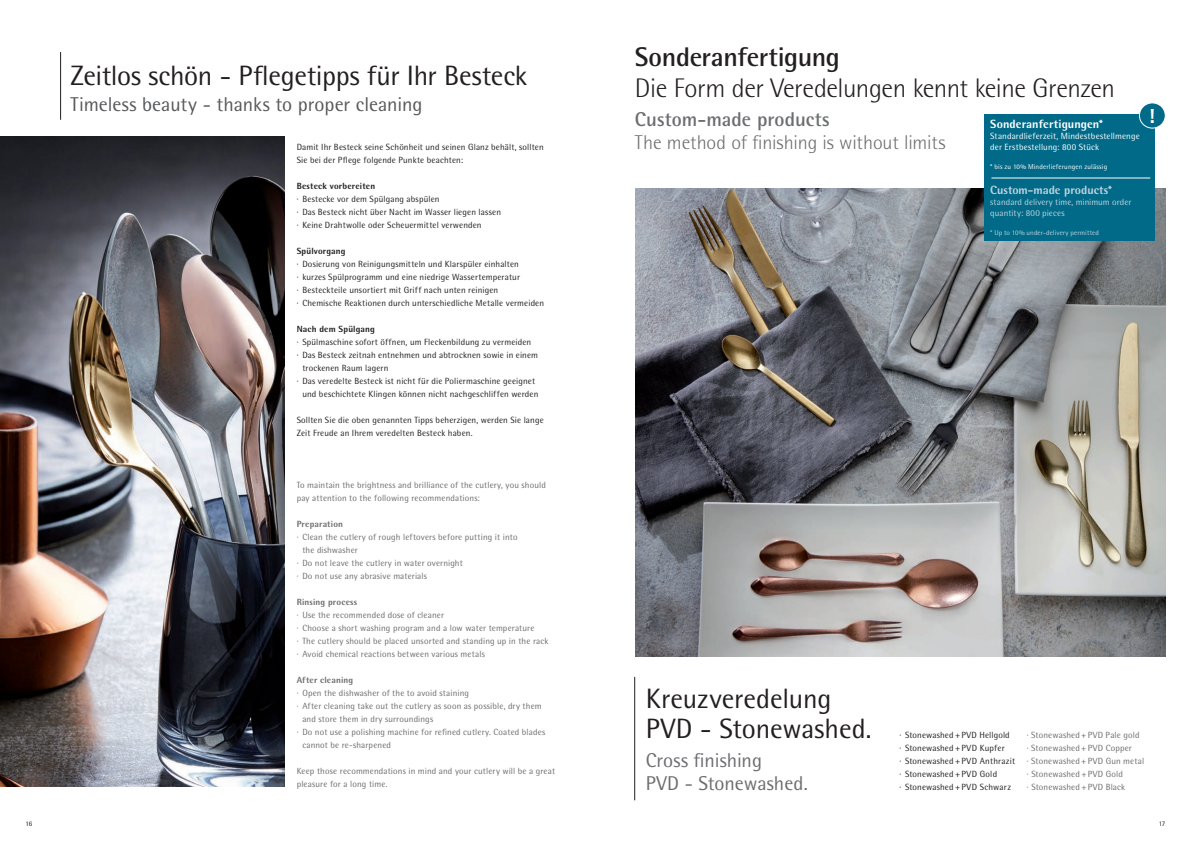
<style>
.page{position:relative;width:1191px;height:842px;background:#fff}
.page>*{position:absolute;margin:0;border:0;box-sizing:border-box;transform-origin:0 0}
.t1{font:28px/30px "WMF Rotis";letter-spacing:-.01em;color:#231f20}
.t2{font:300 27px "WMF Rotis";letter-spacing:-.02em;color:#231f20}
.t3{font:500 27px "WMF Rotis";letter-spacing:-.015em;color:#231f20}
.t4{font:700 20.3px "WMF Rotis";color:#fff}
.t5{font:20px "WMF Rotis";color:#57585a}
.t6{font:300 20px "WMF Rotis";color:#6c6d70}
.t7{font:20px/23px "WMF Rotis";color:#6c6d70}
.t8{font:500 20px "WMF Rotis";color:#6c6d70}
.t9{font:700 12px "WMF Rotis";letter-spacing:.005em;color:#fff}
.t10{font:700 12px "WMF Rotis";letter-spacing:-.005em;color:#c0d3df}
.t11{font:9px/13px "WMF Rotis";letter-spacing:.015em;color:#231f20}
.t12{font:9px/13px "WMF Rotis";letter-spacing:.015em;color:#6c6d70}
.t13{font:9px/10.8px "WMF Rotis";letter-spacing:.015em;color:#fff}
.t14{font:9px/10.8px "WMF Rotis";letter-spacing:.005em;color:#c0d3df}
.t15{font:700 9px "WMF Rotis";letter-spacing:.02em;color:#231f20}
.t16{font:700 9px "WMF Rotis";letter-spacing:.02em;color:#6c6d70}
.t17{font:7px "WMF Rotis";letter-spacing:.025em;color:#fff}
.t18{font:7px "WMF Rotis";letter-spacing:.015em;color:#c0d3df}
.t19{font:7px "WMF Rotis";color:#231f20}
</style>
<div class="page">
<img style="left:635px;top:189px;width:530px;height:468px">
<hr style="left:634px;top:677px;width:1px;height:123px;background:#231f20">
<hr style="left:60px;top:52px;width:1px;height:68px;background:#231f20">
<div style="left:984px;top:114px;width:170px;height:127px;background:#006a88"></div>
<div style="left:1139px;top:103px;width:26px;height:25px;background:#006a88;border-radius:50%"></div>
<div style="left:1139px;top:103px;width:26px;height:25px;border:1px solid #fff;border-radius:50%"></div>
<hr style="left:991px;top:178px;width:159px;height:1px;background:#fff">
<img style="left:0;top:137px;width:285px;height:650px">
<p class="t19" style="left:26px;top:819px;width:8px">16</p>
<h1 class="t1" style="left:71px;top:60px;width:458px">Zeitlos schön - Pflegetipps für Ihr Besteck</h1>
<h3 class="t5" style="left:71px;top:92px;width:353px">Timeless beauty - thanks to proper cleaning</h3>
<p class="t11" style="left:297px;top:140px;width:248px">Damit Ihr Besteck seine Schönheit und seinen Glanz behält, sollten<br>Sie bei der Pflege folgende Punkte beachten:</p>
<p class="t15" style="left:297px;top:180px;width:80px">Besteck vorbereiten</p>
<p class="t11" style="left:297px;top:192px;width:206px">⋅ Bestecke vor dem Spülgang abspülen<br>· Das Besteck nicht über Nacht im Wasser liegen lassen · Keine Drahtwolle oder Scheuermittel verwenden</p>
<p class="t15" style="left:297px;top:245px;width:50px">Spülvorgang</p>
<p class="t11" style="left:297px;top:257px;width:249px">· Dosierung von Reinigungsmitteln und Klarspüler einhalten<br>· kurzes Spülprogramm und eine niedrige Wassertemperatur<br>· Besteckteile unsortiert mit Griff nach unten reinigen<br>· Chemische Reaktionen durch unterschiedliche Metalle vermeiden</p>
<p class="t15" style="left:297px;top:323px;width:80px">Nach dem Spülgang</p>
<p class="t11" style="left:297px;top:335px;width:236px">· Spülmaschine sofort öffnen, um Fleckenbildung zu vermeiden</p>
<p class="t11" style="left:297px;top:348px;width:243px">· Das Besteck zeitnah entnehmen und abtrocknen sowie in einem</p>
<p class="t11" style="left:302px;top:361px;width:87px">trockenen Raum lagern</p>
<p class="t11" style="left:297px;top:374px;width:240px">· Das veredelte Besteck ist nicht für die Poliermaschine geeignet</p>
<p class="t11" style="left:302px;top:387px;width:237px">und beschichtete Klingen können nicht nachgeschliffen werden</p>
<p class="t11" style="left:297px;top:413px;width:248px">Sollten Sie die oben genannten Tipps beherzigen, werden Sie lange<br>Zeit Freude an Ihrem veredelten Besteck haben.</p>
<p class="t12" style="left:297px;top:478px;width:251px">To maintain the brightness and brilliance of the cutlery, you should pay attention to the following recommendations:</p>
<p class="t16" style="left:297px;top:518px;width:48px">Preparation</p>
<p class="t12" style="left:297px;top:530px;width:222px">⋅ Clean the cutlery of rough leftovers before putting it into</p>
<p class="t12" style="left:302px;top:543px;width:57px">the dishwasher</p>
<p class="t12" style="left:297px;top:556px;width:168px">⋅ Do not leave the cutlery in water overnight</p>
<p class="t12" style="left:297px;top:569px;width:132px">⋅ Do not use any abrasive materials</p>
<p class="t16" style="left:297px;top:596px;width:62px">Rinsing process</p>
<p class="t12" style="left:297px;top:608px;width:253px">⋅ Use the recommended dose of cleaner<br>⋅ Choose a short washing program and a low water temperature<br>⋅ The cutlery should be placed unsorted and standing up in the rack ⋅ Avoid chemical reactions between various metals</p>
<p class="t16" style="left:297px;top:674px;width:58px">After cleaning</p>
<p class="t12" style="left:297px;top:686px;width:174px">⋅ Open the dishwasher of the to avoid staining</p>
<p class="t12" style="left:297px;top:699px;width:246px">⋅ After cleaning take out the cutlery as soon as possible, dry them</p>
<p class="t12" style="left:302px;top:712px;width:132px">and store them in dry surroundings</p>
<p class="t12" style="left:297px;top:725px;width:250px">⋅ Do not use a polishing machine for refined cutlery. Coated blades</p>
<p class="t12" style="left:302px;top:738px;width:90px">cannot be re-sharpened</p>
<p class="t12" style="left:297px;top:764px;width:260px">Keep those recommendations in mind and your cutlery will be a great pleasure for a long time.</p>
<h2 class="t3" style="left:635px;top:41px;width:206px">Sonderanfertigung</h2>
<h2 class="t2" style="left:635px;top:73px;width:481px">Die Form der Veredelungen kennt keine Grenzen</h2>
<h3 class="t8" style="left:635px;top:107px;width:196px">Custom-made products</h3>
<h3 class="t6" style="left:635px;top:131px;width:312px">The method of finishing is without limits</h3>
<h3 class="t9" style="left:990px;top:116px;width:114px">Sonderanfertigungen*</h3>
<p class="t13" style="left:990px;top:130px;width:151px">Standardlieferzeit, Mindestbestellmenge der Erstbestellung: 800 Stück</p>
<p class="t17" style="left:990px;top:162px;width:118px">* bis zu 10% Minderlieferungen zulässig</p>
<h3 class="t10" style="left:990px;top:182px;width:123px">Custom-made products*</h3>
<p class="t14" style="left:990px;top:196px;width:143px">standard delivery time, minimum order quantity: 800 pieces</p>
<p class="t18" style="left:990px;top:228px;width:110px">* Up to 10% under-delivery permitted</p>
<h3 class="t4" style="left:1148px;top:103px;width:8px">!</h3>
<h1 class="t1" style="left:645px;top:684px;width:227px">Kreuzveredelung<br>PVD - Stonewashed.</h1>
<h3 class="t7" style="left:645px;top:749px;width:163px">Cross finishing<br>PVD - Stonewashed.</h3>
<p class="t11" style="left:899px;top:729px;width:112px">· Stonewashed + PVD Hellgold</p>
<p class="t12" style="left:1027px;top:729px;width:114px">· Stonewashed + PVD Pale gold</p>
<p class="t11" style="left:899px;top:742px;width:107px">· Stonewashed + PVD Kupfer</p>
<p class="t12" style="left:1027px;top:742px;width:106px">· Stonewashed + PVD Copper</p>
<p class="t11" style="left:899px;top:755px;width:117px">· Stonewashed + PVD Anthrazit</p>
<p class="t12" style="left:1027px;top:755px;width:119px">· Stonewashed + PVD Gun metal</p>
<p class="t11" style="left:899px;top:768px;width:99px">· Stonewashed + PVD Gold</p>
<p class="t12" style="left:1027px;top:768px;width:97px">· Stonewashed + PVD Gold</p>
<p class="t11" style="left:899px;top:781px;width:113px">· Stonewashed + PVD Schwarz</p>
<p class="t12" style="left:1027px;top:781px;width:100px">· Stonewashed + PVD Black</p>
<p class="t19" style="left:1158px;top:819px;width:8px">17</p>
</div>
